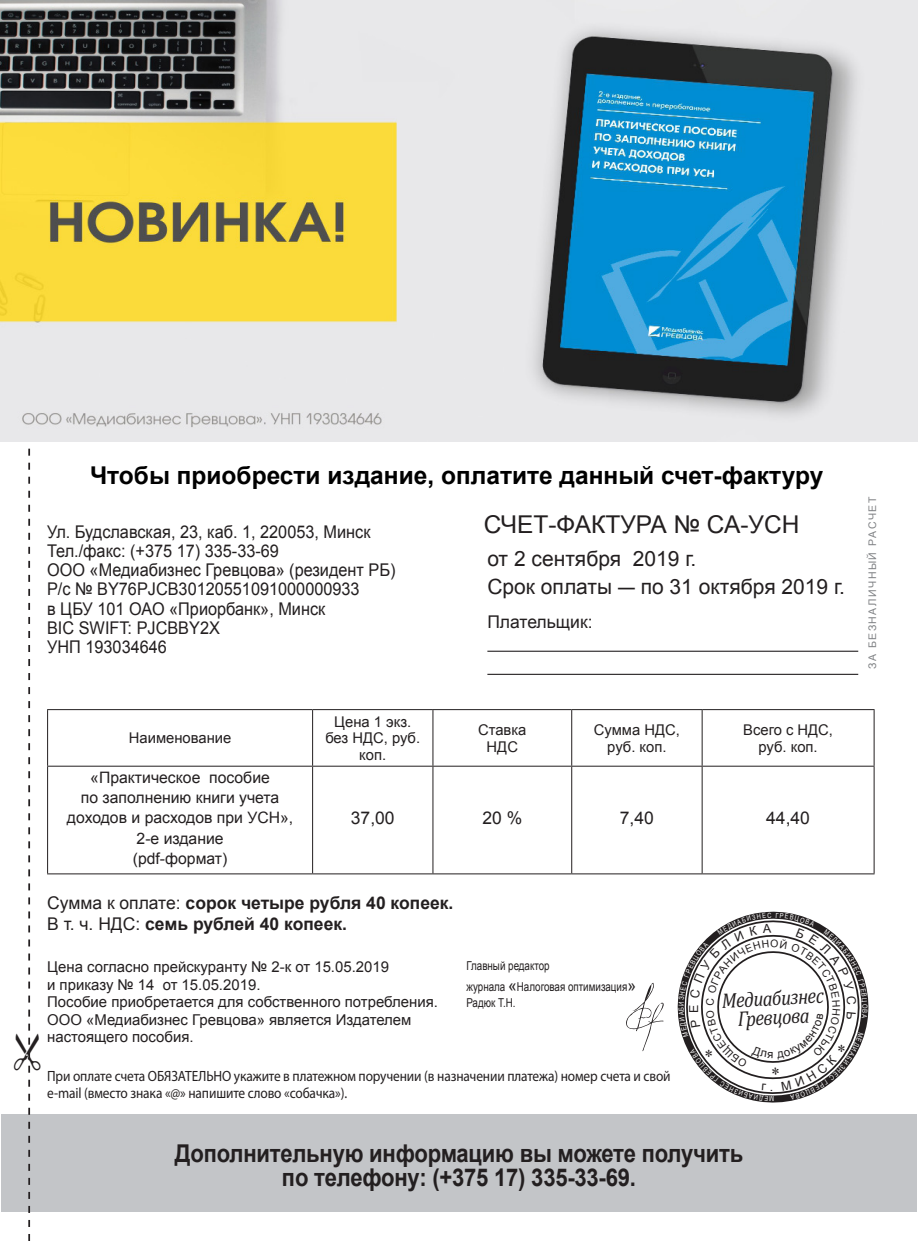
<style>
.page{position:relative;width:918px;height:1241px;background:#fff}
.page>*{position:absolute;margin:0;border:0;box-sizing:border-box;transform-origin:0 0}
.t1{font:700 24.5px "Arial";letter-spacing:-.01em;color:#231f20;scale:.9 1}
.t2{font:700 24.5px "Arial";color:#000}
.t3{font:24.5px "Arial";color:#231f20}
.t4{font:21px/28px "Arial";color:#231f20}
.t5{font:italic 21px "Cambria";color:#231f20;scale:.89 1}
.t6{font:17.5px/19.2px "Arial";color:#231f20;scale:.93 1}
.t7{font:700 17.5px/21px "Arial";color:#231f20}
.t8{font:17.5px "Arial";color:#231f20}
.t9{font:17.5px "Times New Roman";color:#231f20}
.t10{font:15.75px/20.3px "Arial";color:#231f20;text-align:center}
.t11{font:14.88px/17.5px "Arial";color:#231f20}
.t12{font:14.88px/17.5px "Myriad Pro";letter-spacing:-.01em;color:#231f20;scale:.9 1}
.t13{font:14.7px/16.6px "Arial";color:#231f20;text-align:center}
.t14{font:12.42px "Arial";color:#231f20}
.t15{font:12.25px/20.3px "Arial";color:#231f20;scale:.8 1}
.t16{font:10.5px "Arial Unicode MS";letter-spacing:.14em;color:#808285}
.okno_first{font:7px "Arial Narrow";color:#fff}
.s1{font-weight:400}
.s2{font-size:15.75px}
</style>
<div class="page">
<hr style="left:487px;top:650px;width:371px;height:1px;background:#231f20">
<hr style="left:487px;top:673px;width:371px;height:1px;background:#231f20">
<hr style="left:47px;top:709px;width:266px;height:1px;background:#231f20">
<hr style="left:47px;top:710px;width:1px;height:55px;background:#231f20">
<hr style="left:313px;top:709px;width:120px;height:1px;background:#231f20">
<hr style="left:312px;top:710px;width:1px;height:55px;background:#231f20">
<hr style="left:433px;top:709px;width:139px;height:1px;background:#231f20">
<hr style="left:432px;top:710px;width:1px;height:55px;background:#231f20">
<hr style="left:572px;top:709px;width:130px;height:1px;background:#231f20">
<hr style="left:571px;top:710px;width:1px;height:55px;background:#231f20">
<hr style="left:702px;top:709px;width:172px;height:1px;background:#231f20">
<hr style="left:701px;top:710px;width:1px;height:55px;background:#231f20">
<hr style="left:873px;top:710px;width:1px;height:55px;background:#231f20">
<hr style="left:47px;top:765px;width:266px;height:1px;background:#231f20">
<hr style="left:47px;top:766px;width:1px;height:107px;background:#231f20">
<hr style="left:313px;top:765px;width:120px;height:1px;background:#231f20">
<hr style="left:312px;top:766px;width:1px;height:107px;background:#231f20">
<hr style="left:433px;top:765px;width:139px;height:1px;background:#231f20">
<hr style="left:432px;top:766px;width:1px;height:107px;background:#231f20">
<hr style="left:572px;top:765px;width:130px;height:1px;background:#231f20">
<hr style="left:571px;top:766px;width:1px;height:107px;background:#231f20">
<hr style="left:702px;top:765px;width:172px;height:1px;background:#231f20">
<hr style="left:701px;top:766px;width:1px;height:107px;background:#231f20">
<hr style="left:873px;top:766px;width:1px;height:107px;background:#231f20">
<hr style="left:47px;top:873px;width:266px;height:1px;background:#231f20">
<hr style="left:313px;top:873px;width:120px;height:1px;background:#231f20">
<hr style="left:433px;top:873px;width:139px;height:1px;background:#231f20">
<hr style="left:572px;top:873px;width:130px;height:1px;background:#231f20">
<hr style="left:702px;top:873px;width:172px;height:1px;background:#231f20">
<div style="left:1px;top:1114px;width:916px;height:97px;background:#c3c5c8"></div>
<img style="left:0;top:1px;width:918px;height:440px">
<svg style="left:14px;top:0;width:27px;height:1240px"></svg>
<svg style="left:626px;top:911px;width:243px;height:192px"></svg>
<p class="t2" style="left:90px;top:459px;width:735px">Чтобы приобрести издание, оплатите данный счет-фактуру</p>
<p class="t6" style="left:47px;top:522px;width:376px">Ул. Будславская, 23, каб. 1, 220053, Минск<br>Тел./факс: (+375 17) 335-33-69<br>ООО «Медиабизнес Гревцова» (резидент РБ)<br>Р/с № BY76PJCB30120551091000000933<br>в ЦБУ 101 ОАО «Приорбанк», Минск<br>BIC SWIFT: PJCBBY2X<br>УНП 193034646</p>
<p class="t3" style="left:484px;top:508px;width:317px">СЧЕТ-ФАКТУРА № СА-УСН</p>
<p class="t4" style="left:487px;top:545px;width:359px">от 2 сентября 2019 г.<br>Срок оплаты — по 31 октября 2019 г.</p>
<p class="t8" style="left:487px;top:610px;width:107px">Плательщик:</p>
<p class="t16" style="left:865px;top:668px;width:174px;rotate:-90deg">ЗА БЕЗНАЛИЧНЫЙ РАСЧЕТ</p>
<p class="t13" style="left:129px;top:729px;width:104px">Наименование</p>
<p class="t10" style="left:67px;top:767px;width:228px">«Практическое пособие<br>по заполнению книги учета доходов и расходов при УСН»,<br>2-е издание<br>(pdf-формат)</p>
<p class="t13" style="left:325px;top:713px;width:96px">Цена 1 экз. без НДС, руб. коп.</p>
<p class="t13" style="left:478px;top:721px;width:50px">Ставка<br>НДС</p>
<p class="t13" style="left:594px;top:721px;width:87px">Сумма НДС, руб. коп.</p>
<p class="t13" style="left:743px;top:721px;width:91px">Всего с НДС, руб. коп.</p>
<p class="t8" style="left:351px;top:806px;width:45px">37,00</p>
<p class="t8" style="left:482px;top:806px;width:41px">20 %</p>
<p class="t8" style="left:620px;top:806px;width:36px">7,40</p>
<p class="t8" style="left:766px;top:806px;width:45px">44,40</p>
<p class="t7" style="left:47px;top:892px;width:408px"><span class="s1">Сумма к оплате:</span> сорок четыре рубля 40 копеек.<br><span class="s1">В т. ч. НДС:</span> семь рублей 40 копеек.</p>
<p class="t11" style="left:47px;top:958px;width:392px">Цена согласно прейскуранту № 2-к от 15.05.2019<br>и приказу № 14 от 15.05.2019.<br>Пособие приобретается для собственного потребления.<br>ООО «Медиабизнес Гревцова» является Издателем настоящего пособия.</p>
<p class="t15" style="left:466px;top:955px;width:214px">Главный редактор<br>журнала <span class="s2">«</span>Налоговая оптимизация<span class="s2">»</span></p>
<p class="t15" style="left:466px;top:992px;width:63px">Радюк Т.Н.</p>
<p class="t12" style="left:47px;top:1066px;width:694px">При оплате счета ОБЯЗАТЕЛЬНО укажите в платежном поручении (в назначении платежа) номер счета и свой e-mail (вместо знака «@» напишите слово «собачка»).</p>
<p class="t14" style="left:686px;top:1012px;width:10px;rotate:-90deg">Е</p>
<p class="t9" style="left:704px;top:1044px;width:10px">*</p>
<p class="t5" style="left:721px;top:985px;width:116px;rotate:-3deg">Медиабизнес</p>
<p class="t5" style="left:737px;top:1004px;width:82px;rotate:-3deg">Гревцова</p>
<p class="t9" style="left:837px;top:1038px;width:10px">*</p>
<p class="t1" style="left:175px;top:1136px;width:633px">Дополнительную информацию вы можете получить</p>
<p class="t1" style="left:282px;top:1160px;width:395px">по телефону: (+375 17) 335-33-69.</p>
<p class="okno_first" style="left:870px;top:1003px;width:6px;rotate:90deg">О</p>
</div>
